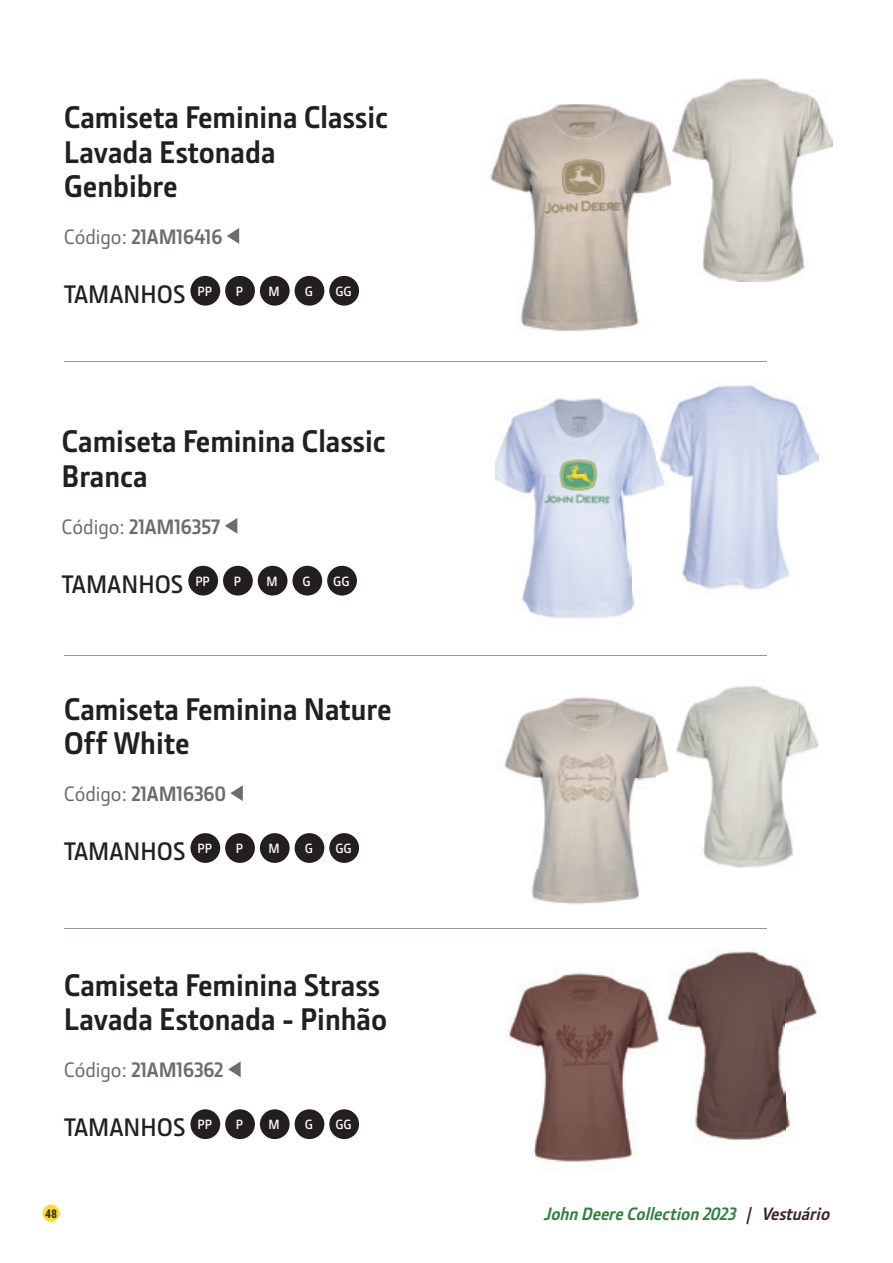
<style>
.page{position:relative;width:893px;height:1263px;background:#fff}
.page>*{position:absolute;margin:0;border:0;box-sizing:border-box;transform-origin:0 0}
.t1{font:700 31.5px/34.5px "JD Sans Pro";color:#231f20}
.t2{font:600 25.5px "JD Sans Pro";color:#231f20}
.t3{font:700 21px "JD Sans Pro";letter-spacing:-.01em;color:#696d6f}
.t4{font:italic 700 18px "JD Sans Pro";color:#31803d}
.t5{font:600 13.5px "JD Sans Pro";color:#fff}
.t6{font:700 12px "Roboto Condensed";color:#3c2922}
.s1{font-weight:500}
.s2{color:#3c2922}
</style>
<div class="page">
<div style="left:43px;top:1204px;width:17px;height:18px;background:#fade29;border-radius:50%"></div>
<svg style="left:225px;top:518px;width:12px;height:16px"></svg>
<div style="left:188px;top:566px;width:30px;height:29px;background:#231f20;border-radius:50%"></div>
<div style="left:223px;top:566px;width:30px;height:29px;background:#231f20;border-radius:50%"></div>
<div style="left:258px;top:566px;width:29px;height:29px;background:#231f20;border-radius:50%"></div>
<div style="left:292px;top:566px;width:30px;height:29px;background:#231f20;border-radius:50%"></div>
<div style="left:327px;top:566px;width:30px;height:29px;background:#231f20;border-radius:50%"></div>
<img style="left:495px;top:397px;width:162px;height:222px">
<img style="left:657px;top:385px;width:161px;height:205px">
<svg style="left:227px;top:228px;width:12px;height:16px"></svg>
<div style="left:190px;top:276px;width:30px;height:30px;background:#231f20;border-radius:50%"></div>
<div style="left:225px;top:276px;width:30px;height:30px;background:#231f20;border-radius:50%"></div>
<div style="left:260px;top:276px;width:30px;height:30px;background:#231f20;border-radius:50%"></div>
<div style="left:295px;top:276px;width:29px;height:30px;background:#231f20;border-radius:50%"></div>
<div style="left:329px;top:276px;width:30px;height:30px;background:#231f20;border-radius:50%"></div>
<img style="left:673px;top:79px;width:160px;height:202px">
<img style="left:492px;top:104px;width:179px;height:226px">
<svg style="left:230px;top:785px;width:13px;height:16px"></svg>
<div style="left:190px;top:833px;width:30px;height:30px;background:#231f20;border-radius:50%"></div>
<div style="left:225px;top:833px;width:30px;height:30px;background:#231f20;border-radius:50%"></div>
<div style="left:260px;top:833px;width:30px;height:30px;background:#231f20;border-radius:50%"></div>
<div style="left:295px;top:833px;width:29px;height:30px;background:#231f20;border-radius:50%"></div>
<div style="left:329px;top:833px;width:30px;height:30px;background:#231f20;border-radius:50%"></div>
<img style="left:676px;top:686px;width:143px;height:97px">
<img style="left:703px;top:783px;width:90px;height:85px">
<img style="left:504px;top:697px;width:153px;height:172px">
<img style="left:532px;top:869px;width:107px;height:36px">
<img style="left:657px;top:723px;width:12px;height:53px">
<svg style="left:228px;top:1061px;width:13px;height:16px"></svg>
<div style="left:190px;top:1109px;width:30px;height:30px;background:#231f20;border-radius:50%"></div>
<div style="left:225px;top:1109px;width:30px;height:30px;background:#231f20;border-radius:50%"></div>
<div style="left:260px;top:1109px;width:30px;height:30px;background:#231f20;border-radius:50%"></div>
<div style="left:295px;top:1109px;width:29px;height:30px;background:#231f20;border-radius:50%"></div>
<div style="left:329px;top:1109px;width:30px;height:30px;background:#231f20;border-radius:50%"></div>
<img style="left:505px;top:971px;width:154px;height:151px">
<img style="left:533px;top:1122px;width:103px;height:40px">
<img style="left:668px;top:951px;width:117px;height:97px">
<img style="left:785px;top:964px;width:35px;height:167px">
<img style="left:695px;top:1048px;width:90px;height:93px">
<hr style="left:64px;top:928px;width:702px;height:1px;background:#929799">
<hr style="left:64px;top:361px;width:702px;height:1px;background:#929799">
<hr style="left:64px;top:655px;width:702px;height:1px;background:#929799">
<p class="t1" style="left:64px;top:99px;width:326px">Camiseta Feminina Classic<br>Lavada Estonada<br>Genbibre</p>
<p class="t3" style="left:64px;top:223px;width:160px"><span class="s1">Código:</span> 21AM16416</p>
<p class="t2" style="left:64px;top:277px;width:150px">TAMANHOS <sup>PP</sup></p>
<p class="t5" style="left:236px;top:282px;width:9px">P</p>
<p class="t5" style="left:269px;top:282px;width:13px">M</p>
<p class="t5" style="left:305px;top:282px;width:10px">G</p>
<p class="t5" style="left:335px;top:282px;width:18px">GG</p>
<p class="t1" style="left:62px;top:423px;width:326px">Camiseta Feminina Classic<br>Branca</p>
<p class="t3" style="left:62px;top:513px;width:161px"><span class="s1">Código:</span> 21AM16357</p>
<p class="t2" style="left:62px;top:567px;width:150px">TAMANHOS <sup>PP</sup></p>
<p class="t5" style="left:234px;top:572px;width:9px">P</p>
<p class="t5" style="left:266px;top:572px;width:13px">M</p>
<p class="t5" style="left:303px;top:572px;width:10px">G</p>
<p class="t5" style="left:333px;top:572px;width:18px">GG</p>
<p class="t1" style="left:64px;top:691px;width:329px">Camiseta Feminina Nature<br>Off White</p>
<p class="t3" style="left:64px;top:780px;width:164px"><span class="s1">Código:</span> 21AM16360</p>
<p class="t2" style="left:64px;top:834px;width:150px">TAMANHOS <sup>PP</sup></p>
<p class="t5" style="left:236px;top:839px;width:9px">P</p>
<p class="t5" style="left:269px;top:839px;width:13px">M</p>
<p class="t5" style="left:305px;top:839px;width:10px">G</p>
<p class="t5" style="left:335px;top:839px;width:18px">GG</p>
<p class="t1" style="left:64px;top:967px;width:325px">Camiseta Feminina Strass<br>Lavada Estonada - Pinhão</p>
<p class="t3" style="left:64px;top:1056px;width:162px"><span class="s1">Código:</span> 21AM16362</p>
<p class="t2" style="left:64px;top:1110px;width:150px">TAMANHOS <sup>PP</sup></p>
<p class="t5" style="left:236px;top:1115px;width:9px">P</p>
<p class="t5" style="left:269px;top:1115px;width:13px">M</p>
<p class="t5" style="left:305px;top:1115px;width:10px">G</p>
<p class="t5" style="left:335px;top:1115px;width:18px">GG</p>
<p class="t6" style="left:45px;top:1205px;width:14px">48</p>
<p class="t4" style="left:544px;top:1202px;width:292px">JohnDeereCollection2023 <span class="s2">| Vestuário</span></p>
</div>
